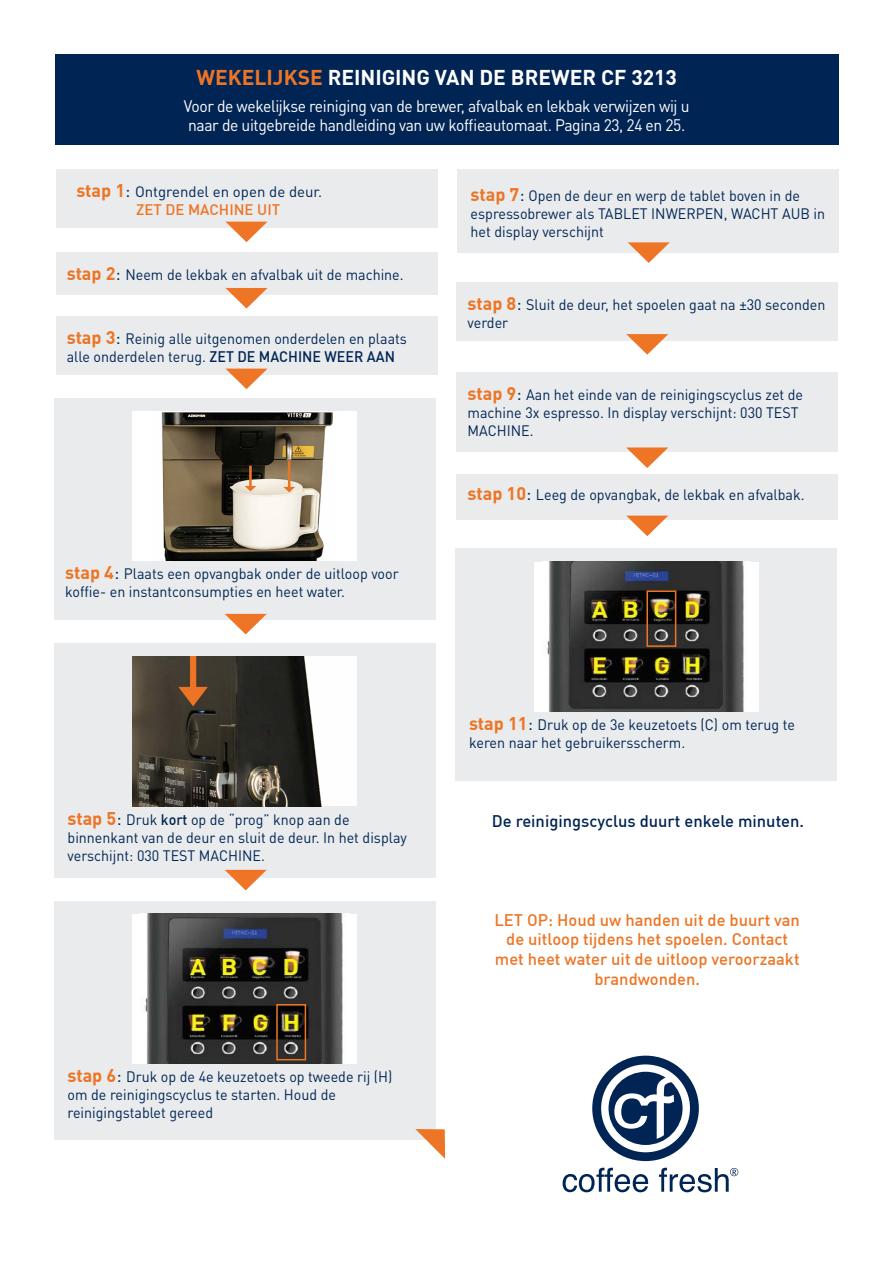
<style>
.page{position:relative;width:893px;height:1263px;background:#fff}
.page>*{position:absolute;margin:0;border:0;box-sizing:border-box;transform-origin:0 0}
.t1{font:700 21px "DIN Pro";color:#fff}
.t2{font:16.5px/19.8px "DIN Pro";letter-spacing:-.025em;color:#fff;scale:.95 1}
.t3{font:500 16.5px/19.8px "DIN Pro";color:#ed7525;text-align:center}
.t4{font:500 16.5px "DIN Pro";color:#002554}
.t5{font:15px/18px "DIN Pro";color:#002554;scale:.95 1}
.t6{font:15px/18px "DIN Pro";color:#002554}
.s1{color:#ed7525}
.s2{font-weight:700;font-size:18px;color:#ed7525}
.s3{font-size:18px}
.s4{font-weight:500;color:#ed7525}
.s5{font-weight:500}
</style>
<div class="page">
<div style="left:55px;top:54px;width:783px;height:91px;background:#002554"></div>
<div style="left:56px;top:252px;width:381px;height:42px;background:#e9ebed"></div>
<div style="left:56px;top:316px;width:381px;height:59px;background:#e9ebed"></div>
<div style="left:456px;top:282px;width:382px;height:58px;background:#e9ebed"></div>
<div style="left:456px;top:372px;width:382px;height:79px;background:#e9ebed"></div>
<div style="left:456px;top:474px;width:382px;height:45px;background:#e9ebed"></div>
<svg style="left:225px;top:288px;width:43px;height:21px"></svg>
<svg style="left:226px;top:369px;width:41px;height:20px"></svg>
<svg style="left:626px;top:334px;width:42px;height:21px"></svg>
<svg style="left:626px;top:516px;width:42px;height:20px"></svg>
<svg style="left:626px;top:447px;width:42px;height:21px"></svg>
<div style="left:54px;top:398px;width:382px;height:221px;background:#e9ebed"></div>
<div style="left:54px;top:643px;width:382px;height:235px;background:#e9ebed"></div>
<div style="left:54px;top:901px;width:382px;height:239px;background:#e9ebed"></div>
<div style="left:457px;top:169px;width:382px;height:84px;background:#e9ebed"></div>
<div style="left:455px;top:549px;width:382px;height:232px;background:#e9ebed"></div>
<div style="left:133px;top:411px;width:224px;height:150px;background:#fff"></div>
<img style="left:161px;top:412px;width:172px;height:149px">
<img style="left:133px;top:656px;width:224px;height:150px">
<div style="left:133px;top:914px;width:224px;height:150px;background:#fff"></div>
<img style="left:144px;top:914px;width:199px;height:150px">
<div style="left:534px;top:562px;width:225px;height:149px;background:#fff"></div>
<img style="left:546px;top:562px;width:198px;height:149px">
<svg style="left:225px;top:614px;width:42px;height:20px"></svg>
<svg style="left:225px;top:870px;width:42px;height:20px"></svg>
<svg style="left:628px;top:242px;width:42px;height:21px"></svg>
<div style="left:276px;top:1004px;width:30px;height:56px;border:2px solid #ed7525"></div>
<div style="left:646px;top:590px;width:30px;height:57px;border:2px solid #ed7525"></div>
<svg style="left:415px;top:1129px;width:30px;height:30px"></svg>
<div style="left:56px;top:169px;width:381px;height:59px;background:#e9ebed"></div>
<svg style="left:225px;top:221px;width:43px;height:21px"></svg>
<svg style="left:563px;top:1168px;width:85px;height:24px"></svg>
<svg style="left:592px;top:1056px;width:107px;height:105px"></svg>
<svg style="left:659px;top:1168px;width:79px;height:24px"></svg>
<h1 class="t1" style="left:196px;top:63px;width:482px"><span class="s1">WEKELIJKSE</span> REINIGING VAN DE BREWER CF 3213</h1>
<p class="t2" style="left:184px;top:95px;width:534px">Voor de wekelijkse reiniging van de brewer, afvalbak en lekbak verwijzen wij u naar de uitgebreide handleiding van uw koffieautomaat. Pagina 23, 24 en 25.</p>
<p class="t6" style="left:136px;top:182px;width:187px;text-indent:-60px"><span class="s2">stap 1</span><span class="s3">:</span> Ontgrendel en open de deur.<br><span class="s4">ZET DE MACHINE UIT</span></p>
<p class="t5" style="left:67px;top:182px;width:250px"><span class="s2">stap 1</span><span class="s3">:</span> Ontgrendel en open de deur.</p>
<p class="t5" style="left:67px;top:265px;width:356px"><span class="s2">stap 2</span><span class="s3">:</span> Neem de lekbak en afvalbak uit de machine.</p>
<p class="t5" style="left:67px;top:329px;width:360px"><span class="s2">stap 3</span><span class="s3">:</span> Reinig alle uitgenomen onderdelen en plaats alle onderdelen terug. <span class="s5">ZET DE MACHINE WEER AAN</span></p>
<p class="t5" style="left:65px;top:564px;width:352px"><span class="s2">stap 4</span><span class="s3">:</span> Plaats een opvangbak onder de uitloop voor koffie- en instantconsumpties en heet water.</p>
<p class="t5" style="left:68px;top:810px;width:359px"><span class="s2">stap 5</span><span class="s3">:</span> Druk <span class="s5">kort</span> op de “prog” knop aan de binnenkant van de deur en sluit de deur. In het display verschijnt: 030 TEST MACHINE.</p>
<p class="t5" style="left:68px;top:1067px;width:343px"><span class="s2">stap 6</span><span class="s3">:</span> Druk op de 4e keuzetoets op tweede rij (H) om de reinigingscyclus te starten. Houd de reinigingstablet gereed</p>
<p class="t5" style="left:471px;top:186px;width:375px"><span class="s2">stap 7</span><span class="s3">:</span> Open de deur en werp de tablet boven in de espressobrewer als TABLET INWERPEN, WACHT AUB in het display verschijnt</p>
<p class="t5" style="left:468px;top:295px;width:378px"><span class="s2">stap 8</span><span class="s3">:</span> Sluit de deur, het spoelen gaat na ±30 seconden verder</p>
<p class="t5" style="left:468px;top:385px;width:355px"><span class="s2">stap 9</span><span class="s3">:</span> Aan het einde van de reinigingscyclus zet de machine 3x espresso. In display verschijnt: 030 TEST<br>MACHINE.</p>
<p class="t5" style="left:468px;top:484px;width:356px"><span class="s2">stap 10</span><span class="s3">:</span> Leeg de opvangbak, de lekbak en afvalbak.</p>
<p class="t5" style="left:469px;top:715px;width:345px"><span class="s2">stap 11</span><span class="s3">:</span> Druk op de 3e keuzetoets (C) om terug te keren naar het gebruikersscherm.</p>
<p class="t4" style="left:492px;top:810px;width:314px">De reinigingscyclus duurt enkele minuten.</p>
<p class="t3" style="left:494px;top:909px;width:307px">LET OP: Houd uw handen uit de buurt van de uitloop tijdens het spoelen. Contact met heet water uit de uitloop veroorzaakt brandwonden.</p>
</div>
